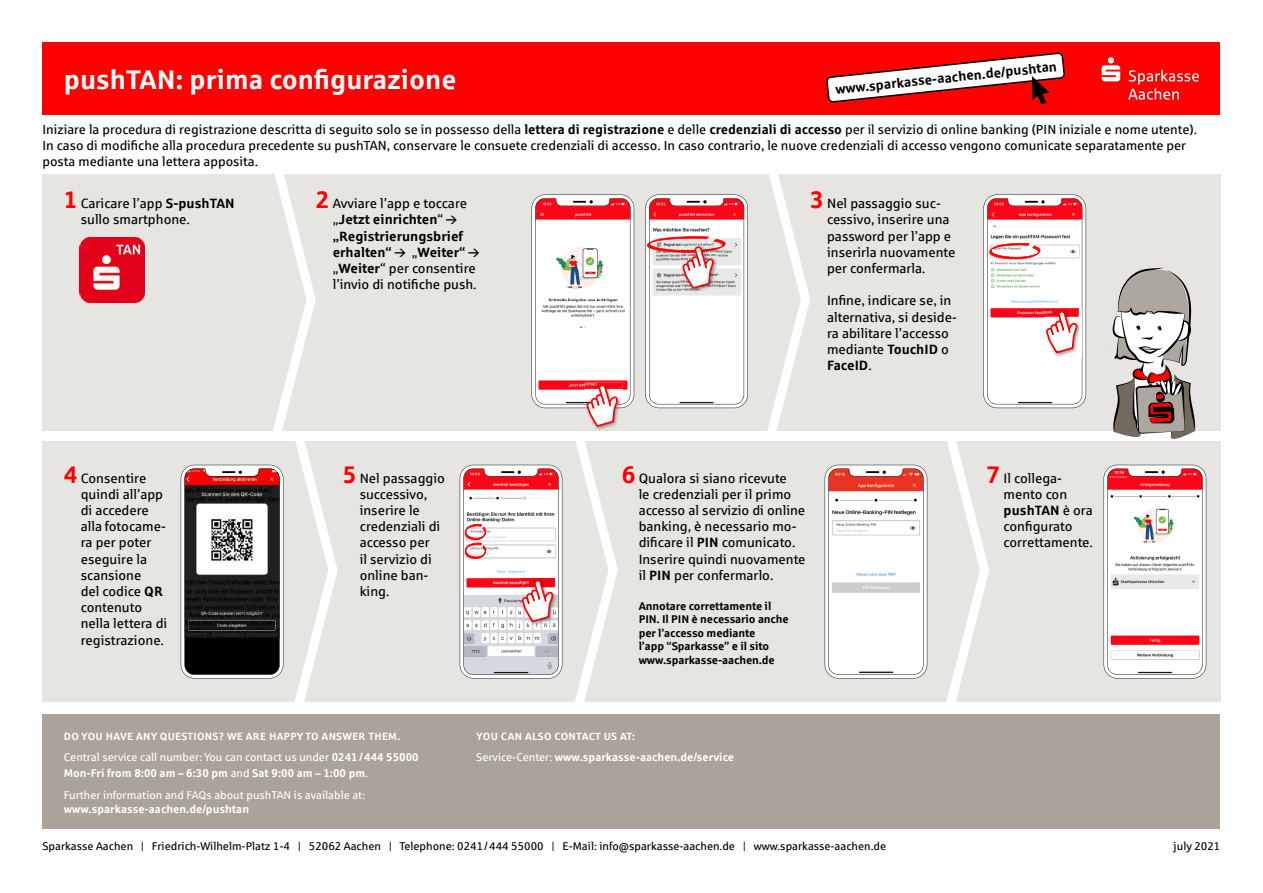
<style>
.page{position:relative;width:1263px;height:893px;background:#fff}
.page>*{position:absolute;margin:0;border:0;box-sizing:border-box;transform-origin:0 0}
.t1{font:700 27px "Sparkasse Rg";color:#fff}
.t2{font:13.5px/16.2px "Sparkasse Rg";color:#000}
.t3{font:700 13.5px/16.2px "Sparkasse Rg";color:#000}
.t4{font:13.2px/15.8px "Sparkasse Rg";color:#000}
.t5{font:700 11.25px/15.8px "Sparkasse Rg";color:#fff}
.t6{font:11.25px "Sparkasse Rg";color:#000}
.t7{font:700 11.25px/13.5px "Sparkasse Rg";letter-spacing:-.01em;color:#000}
.t8{font:11.25px "Sparkasse Rg";color:#fff}
.t9{font:700 10.5px "Sparkasse Rg";letter-spacing:.025em;color:#fff}
.s1{font-weight:700}
.s2{font-weight:700;font-size:24px;color:#f00}
.s3{font-size:24px;color:#f00}
.s4{font-weight:400}
</style>
<div class="page">
<div style="left:43px;top:174px;width:1178px;height:528px;background:#e7e5e1"></div>
<svg style="left:574px;top:440px;width:44px;height:262px"></svg>
<svg style="left:945px;top:440px;width:44px;height:262px"></svg>
<svg style="left:767px;top:174px;width:43px;height:257px"></svg>
<div style="left:43px;top:43px;width:1177px;height:72px;background:#f00"></div>
<svg style="left:181px;top:174px;width:157px;height:528px"></svg>
<svg style="left:825px;top:465px;width:102px;height:213px;background:#f2e5e4"></svg>
<svg style="left:1103px;top:465px;width:103px;height:213px;background:#f0d6d8"></svg>
<div style="left:28px;top:431px;width:1207px;height:9px;background:#fff"></div>
<svg style="left:1112px;top:268px;width:83px;height:173px"></svg>
<img style="left:595px;top:427px;width:14px;height:3px">
<svg style="left:531px;top:194px;width:103px;height:233px;background:#f1d7d8"></svg>
<svg style="left:983px;top:194px;width:103px;height:214px;background:#f4d5d7"></svg>
<svg style="left:460px;top:465px;width:102px;height:213px;background:#e9cbce"></svg>
<img style="left:80px;top:237px;width:65px;height:66px">
<svg style="left:645px;top:194px;width:103px;height:214px;background:#efd7d8"></svg>
<svg style="left:826px;top:52px;width:239px;height:53px"></svg>
<svg style="left:1128px;top:70px;width:71px;height:30px"></svg>
<svg style="left:1102px;top:57px;width:18px;height:24px"></svg>
<div style="left:43px;top:714px;width:1177px;height:115px;background:#aba399"></div>
<h1 class="t1" style="left:64px;top:62px;width:394px">pushTAN: prima configurazione</h1>
<p class="t3" style="left:835px;top:81px;width:224px;rotate:-6deg">www.sparkasse-aachen.de/pushtan</p>
<p class="t4" style="left:43px;top:121px;width:1156px">Iniziare la procedura di registrazione descritta di seguito solo se in possesso della <span class="s1">lettera di registrazione</span> e delle <span class="s1">credenziali di accesso</span> per il servizio di online banking (PIN iniziale e nome utente).<br>In caso di modifiche alla procedura precedente su pushTAN, conservare le consuete credenziali di accesso. In caso contrario, le nuove credenziali di accesso vengono comunicate separatamente per posta mediante una lettera apposita.</p>
<p class="t2" style="left:81px;top:195px;width:155px;text-indent:-17px"><span class="s2">1</span> Caricare l’app <span class="s1">S-pushTAN </span>sullo smartphone.</p>
<p class="t3" style="left:333px;top:195px;width:136px;text-indent:-17px"><span class="s3">2</span> <span class="s4">Avviare l’app e toccare „</span>Jetzt einrichten<span class="s4">“ </span>„Registrierungsbrief erhalten“</p>
<p class="t2" style="left:827px;top:195px;width:130px;text-indent:-17px"><span class="s2">3</span> Nel passaggio suc&shy;cessivo, inserire una password per l’app e inserirla nuovamente per confermarla.</p>
<p class="t2" style="left:827px;top:292px;width:131px">Infine, indicare se, in alternativa, si deside&shy;ra abilitare l’accesso mediante <span class="s1">TouchID</span> o<br><span class="s1">FaceID</span>.</p>
<p class="t2" style="left:333px;top:244px;width:145px;text-indent:79px">„<span class="s1">Weiter“ </span>„<span class="s1">Weiter</span>“ per consentire l’invio di notifiche push.</p>
<p class="t2" style="left:81px;top:469px;width:88px;text-indent:-17px"><span class="s2">4</span> Consentire quindi all’app di accedere alla fotocame&shy;ra per poter eseguire la scansione<br>del codice <span class="s1">QR </span>contenuto nella lettera di registrazione.</p>
<p class="t2" style="left:639px;top:469px;width:168px;text-indent:-17px"><span class="s2">6</span> Qualora si siano ricevute<br>le credenziali per il primo accesso al servizio di online banking, è necessario mo&shy;dificare il <span class="s1">PIN</span> comunicato.<br>Inserire quindi nuovamente il <span class="s1">PIN</span> per confermarlo.</p>
<p class="t2" style="left:360px;top:469px;width:87px;text-indent:-17px"><span class="s2">5</span> Nel passaggio successivo, inserire le credenziali di accesso per<br>il servizio di online ban&shy;king.</p>
<p class="t7" style="left:639px;top:598px;width:152px">Annotare correttamente il<br>PIN. Il PIN è necessario anche per l’accesso mediante<br>l’app “Sparkasse” e il sito www.sparkasse-aachen.de</p>
<p class="t9" style="left:64px;top:730px;width:338px">DO YOU HAVE ANY QUESTIONS? WE ARE HAPPY TO ANSWER THEM.</p>
<p class="t5" style="left:64px;top:749px;width:356px"><span class="s4">Central service call number: You can contact us under</span> 0241 / 444 55000<br>Mon-Fri from 8:00 am – 6:30 pm <span class="s4">and</span> Sat 9:00 am – 1:00 pm<span class="s4">.</span></p>
<p class="t8" style="left:64px;top:788px;width:303px">Further information and FAQs about pushTAN is available at:</p>
<p class="t5" style="left:64px;top:800px;width:187px">www.sparkasse-aachen.de/pushtan</p>
<p class="t9" style="left:476px;top:730px;width:160px">YOU CAN ALSO CONTACT US AT:</p>
<p class="t5" style="left:476px;top:749px;width:259px"><span class="s4">Service-Center:</span> www.sparkasse-aachen.de/service</p>
<p class="t2" style="left:1003px;top:469px;width:91px;text-indent:-17px"><span class="s2">7</span> Il collega&shy;mento con <span class="s1">pushTAN</span> è ora configurato correttamente.</p>
<p class="t6" style="left:43px;top:839px;width:845px">Sparkasse Aachen | Friedrich-Wilhelm-Platz 1-4 | 52062 Aachen | Telephone: 0241 / 444 55000 | E-Mail: info@sparkasse-aachen.de | www.sparkasse-aachen.de</p>
<p class="t6" style="left:1173px;top:839px;width:48px">july 2021</p>
</div>
